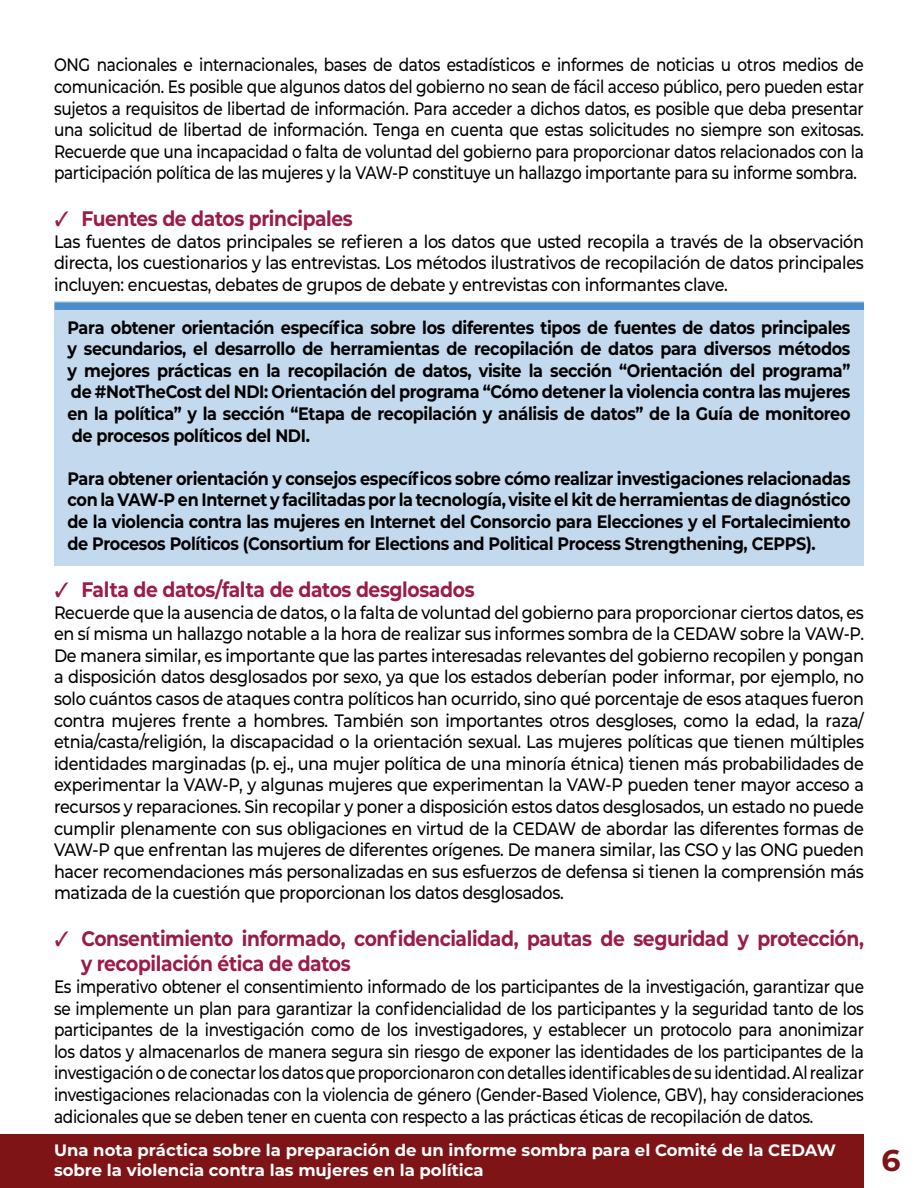
<style>
.page{position:relative;width:918px;height:1188px;background:#fff}
.page>*{position:absolute;margin:0;border:0;box-sizing:border-box;transform-origin:0 0}
.t1{font:700 30px "Montserrat";color:#7e1416}
.t2{font:700 21px/25.2px "Montserrat";letter-spacing:-.02em;color:#9b1b49;scale:.89 1}
.Body_Text{font:500 18px/21.6px "Montserrat";letter-spacing:-.02em;color:#000;text-align:justify;scale:.89 1}
.Body_Text-2{font:500 18px/21.6px "Montserrat";letter-spacing:-.02em;color:#000;text-align:justify;scale:.85 1}
.Body_Text-3{font:700 18px/21.6px "Montserrat";letter-spacing:-.02em;color:#000;text-align:justify;scale:.89 1}
.t3{font:700 16.5px/19.8px "Montserrat";color:#fff}
</style>
<div class="page">
<div style="left:0;top:1134px;width:864px;height:54px;background:#7e1416"></div>
<div style="left:54px;top:302px;width:810px;height:264px;background:#c3d9ed"></div>
<div style="left:55px;top:302px;width:809px;height:8px;background:#4b8dcb"></div>
<p class="Body_Text-2" style="left:54px;top:54px;width:955px">ONG nacionales e internacionales, bases de datos estadísticos e informes de noticias u otros medios de comunicación. Es posible que algunos datos del gobierno no sean de fácil acceso público, pero pueden estar sujetos a requisitos de libertad de información. Para acceder a dichos datos, es posible que deba presentar una solicitud de libertad de información. Tenga en cuenta que estas solicitudes no siempre son exitosas.<br>Recuerde que una incapacidad o falta de voluntad del gobierno para proporcionar datos relacionados con la participación política de las mujeres y la VAW-P constituye un hallazgo importante para su informe sombra.</p>
<p class="t2" style="left:81px;top:205px;width:307px">Fuentes de datos principales</p>
<p class="Body_Text" style="left:54px;top:230px;width:912px">Las fuentes de datos principales se refieren a los datos que usted recopila a través de la observación directa, los cuestionarios y las entrevistas. Los métodos ilustrativos de recopilación de datos principales incluyen: encuestas, debates de grupos de debate y entrevistas con informantes clave.</p>
<p class="Body_Text-3" style="left:68px;top:315px;width:881px">Para obtener orientación específica sobre los diferentes tipos de fuentes de datos principales y secundarios, el desarrollo de herramientas de recopilación de datos para diversos métodos y mejores prácticas en la recopilación de datos, visite la sección “Orientación del programa” de #NotTheCost del NDI: Orientación del programa “Cómo detener la violencia contra las mujeres en la política” y la sección “Etapa de recopilación y análisis de datos” de la Guía de monitoreo de procesos políticos del NDI.</p>
<p class="Body_Text-3" style="left:68px;top:467px;width:881px">Para obtener orientación y consejos específicos sobre cómo realizar investigaciones relacionadas con la VAW-P en Internet y facilitadas por la tecnología, visite el kit de herramientas de diagnóstico de la violencia contra las mujeres en Internet del Consorcio para Elecciones y el Fortalecimiento de Procesos Políticos (Consortium for Elections and Political Process Strengthening, CEPPS).</p>
<p class="t2" style="left:81px;top:576px;width:443px">Falta de datos/falta de datos desglosados</p>
<p class="Body_Text" style="left:54px;top:601px;width:912px">Recuerde que la ausencia de datos, o la falta de voluntad del gobierno para proporcionar ciertos datos, es en sí misma un hallazgo notable a la hora de realizar sus informes sombra de la CEDAW sobre la VAW-P.<br>De manera similar, es importante que las partes interesadas relevantes del gobierno recopilen y pongan a disposición datos desglosados por sexo, ya que los estados deberían poder informar, por ejemplo, no solo cuántos casos de ataques contra políticos han ocurrido, sino qué porcentaje de esos ataques fueron contra mujeres frente a hombres. También son importantes otros desgloses, como la edad, la raza/ etnia/casta/religión, la discapacidad o la orientación sexual. Las mujeres políticas que tienen múltiples identidades marginadas (p. ej., una mujer política de una minoría étnica) tienen más probabilidades de experimentar la VAW-P, y algunas mujeres que experimentan la VAW-P pueden tener mayor acceso a recursos y reparaciones. Sin recopilar y poner a disposición estos datos desglosados, un estado no puede cumplir plenamente con sus obligaciones en virtud de la CEDAW de abordar las diferentes formas de VAW-P que enfrentan las mujeres de diferentes orígenes. De manera similar, las CSO y las ONG pueden hacer recomendaciones más personalizadas en sus esfuerzos de defensa si tienen la comprensión más matizada de la cuestión que proporcionan los datos desglosados.</p>
<p class="t2" style="left:81px;top:925px;width:881px">Consentimiento informado, confidencialidad, pautas de seguridad y protección, y recopilación ética de datos</p>
<p class="Body_Text-2" style="left:54px;top:975px;width:955px">Es imperativo obtener el consentimiento informado de los participantes de la investigación, garantizar que se implemente un plan para garantizar la confidencialidad de los participantes y la seguridad tanto de los participantes de la investigación como de los investigadores, y establecer un protocolo para anonimizar los datos y almacenarlos de manera segura sin riesgo de exponer las identidades de los participantes de la investigación o de conectar los datos que proporcionaron con detalles identificables de su identidad. Al realizar investigaciones relacionadas con la violencia de género (Gender-Based Violence, GBV), hay consideraciones adicionales que se deben tener en cuenta con respecto a las prácticas éticas de recopilación de datos.</p>
<p class="t3" style="left:54px;top:1139px;width:784px">Una nota práctica sobre la preparación de un informe sombra para el Comité de la CEDAW sobre la violencia contra las mujeres en la política</p>
<h1 class="t1" style="left:881px;top:1139px;width:21px">6</h1>
</div>
